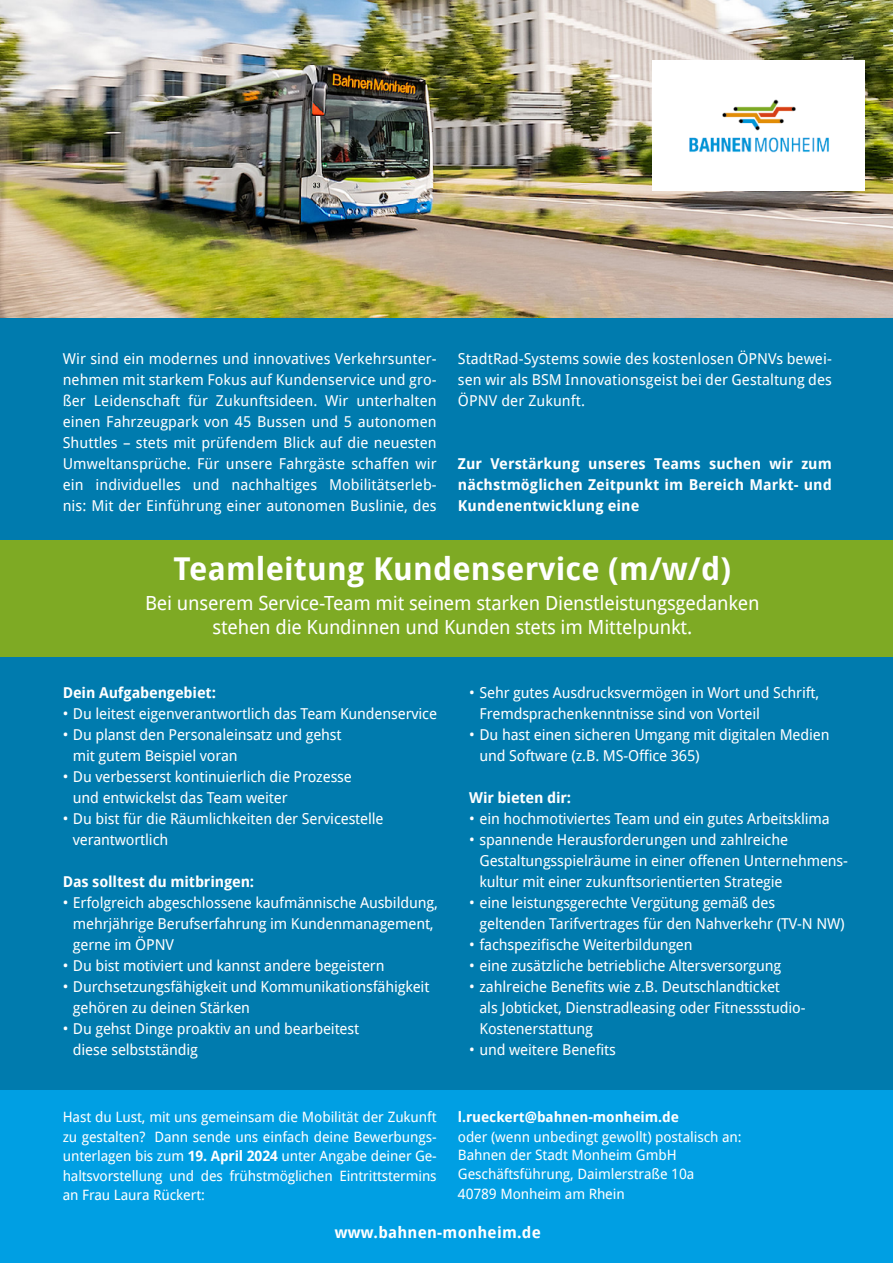
<style>
.page{position:relative;width:893px;height:1263px;background:#fff}
.page>*{position:absolute;margin:0;border:0;box-sizing:border-box;transform-origin:0 0}
.t1{font:700 31.5px "Droid Sans";letter-spacing:.005em;color:#fff}
.t2{font:19.5px/24px "Droid Sans";letter-spacing:-.01em;color:#fff;text-align:center}
.t3{font:700 15.75px "Droid Sans";letter-spacing:.015em;color:#fff}
.t4{font:15px/21px "Droid Sans";letter-spacing:-.01em;color:#fff}
.t5{font:700 15px/21px "Droid Sans";letter-spacing:-.01em;color:#fff;text-align:justify}
.t6{font:14.25px/19.5px "Droid Sans";letter-spacing:-.005em;color:#fff}
.t7{font:700 14.25px "Droid Sans";letter-spacing:-.005em;color:#fff}
.s1{font-weight:700}
</style>
<div class="page">
<img style="left:0;top:0;width:893px;height:319px">
<div style="left:0;top:319px;width:893px;height:944px;background:#007bae"></div>
<img style="left:652px;top:61px;width:213px;height:129px">
<div style="left:0;top:540px;width:893px;height:117px;background:#7eaa24"></div>
<div style="left:0;top:1091px;width:893px;height:172px;background:#009fe3"></div>
<p class="t4" style="left:63px;top:348px;width:375px;text-align:justify">Wir sind ein modernes und innovatives Verkehrsunter&shy;nehmen mit starkem Fokus auf Kundenservice und gro&shy;ßer Leidenschaft für Zukunftsideen. Wir unterhalten einen Fahrzeugpark von 45 Bussen und 5 autonomen Shuttles – stets mit prüfendem Blick auf die neuesten Umweltansprüche. Für unsere Fahrgäste schaffen wir ein individuelles und nachhaltiges Mobilitätserleb&shy;nis: Mit der Einführung einer autonomen Buslinie, des</p>
<p class="t4" style="left:458px;top:348px;width:375px;text-align:justify">StadtRad-Systems sowie des kostenlosen ÖPNVs bewei&shy;sen wir als BSM Innovationsgeist bei der Gestaltung des ÖPNV der Zukunft.</p>
<p class="t5" style="left:458px;top:453px;width:375px">Zur Verstärkung unseres Teams suchen wir zum nächstmöglichen Zeitpunkt im Bereich Markt- und Kundenentwicklung eine</p>
<h1 class="t1" style="left:174px;top:551px;width:559px">Teamleitung Kundenservice (m/w/d)</h1>
<h2 class="t2" style="left:145px;top:591px;width:616px">Bei unserem Service-Team mit seinem starken Dienstleistungsgedanken stehen die Kundinnen und Kunden stets im Mittelpunkt.</h2>
<p class="t5" style="left:63px;top:683px;width:155px">Dein Aufgabengebiet:</p>
<p class="t4" style="left:63px;top:704px;width:376px">• Du leitest eigenverantwortlich das Team Kundenservice</p>
<p class="t4" style="left:73px;top:725px;width:270px;text-indent:-10px">• Du planst den Personaleinsatz und gehst mit gutem Beispiel voran</p>
<p class="t4" style="left:73px;top:767px;width:280px;text-indent:-10px">• Du verbesserst kontinuierlich die Prozesse und entwickelst das Team weiter</p>
<p class="t4" style="left:73px;top:809px;width:312px;text-indent:-10px">• Du bist für die Räumlichkeiten der Servicestelle verantwortlich</p>
<p class="t5" style="left:63px;top:872px;width:193px">Das solltest du mitbringen:</p>
<p class="t4" style="left:73px;top:893px;width:366px;text-indent:-10px">• Erfolgreich abgeschlossene kaufmännische Ausbildung, mehrjährige Berufserfahrung im Kundenmanagement, gerne im ÖPNV</p>
<p class="t4" style="left:63px;top:956px;width:323px">• Du bist motiviert und kannst andere begeistern</p>
<p class="t4" style="left:73px;top:977px;width:358px;text-indent:-10px">• Durchsetzungsfähigkeit und Kommunikationsfähigkeit gehören zu deinen Stärken</p>
<p class="t4" style="left:73px;top:1019px;width:288px;text-indent:-10px">• Du gehst Dinge proaktiv an und bearbeitest diese selbstständig</p>
<p class="t4" style="left:479px;top:683px;width:341px;text-indent:-10px">• Sehr gutes Ausdrucksvermögen in Wort und Schrift,<br>Fremdsprachenkenntnisse sind von Vorteil</p>
<p class="t4" style="left:479px;top:725px;width:351px;text-indent:-10px">• Du hast einen sicheren Umgang mit digitalen Medien und Software (z.B. MS-Office 365)</p>
<p class="t5" style="left:469px;top:788px;width:103px">Wir bieten dir:</p>
<p class="t4" style="left:469px;top:809px;width:362px">• ein hochmotiviertes Team und ein gutes Arbeitsklima</p>
<p class="t4" style="left:479px;top:830px;width:370px;text-indent:-10px">• spannende Herausforderungen und zahlreiche<br>Gestaltungsspielräume in einer offenen Unternehmens&shy;kultur mit einer zukunftsorientierten Strategie</p>
<p class="t4" style="left:479px;top:893px;width:367px;text-indent:-10px">• eine leistungsgerechte Vergütung gemäß des geltenden Tarifvertrages für den Nahverkehr (TV-N NW)</p>
<p class="t4" style="left:469px;top:935px;width:225px">• fachspezifische Weiterbildungen</p>
<p class="t4" style="left:469px;top:956px;width:314px">• eine zusätzliche betriebliche Altersversorgung</p>
<p class="t4" style="left:479px;top:977px;width:328px;text-indent:-10px">• zahlreiche Benefits wie z.B. Deutschlandticket<br>als Jobticket, Dienstradleasing oder Fitnessstudio-<br>Kostenerstattung</p>
<p class="t4" style="left:469px;top:1040px;width:148px">• und weitere Benefits</p>
<p class="t6" style="left:63px;top:1107px;width:375px;text-align:justify">Hast du Lust, mit uns gemeinsam die Mobilität der Zukunft zu gestalten? Dann sende uns einfach deine Bewerbungs&shy;unterlagen bis zum <span class="s1">19. April 2024</span> unter Angabe deiner Ge&shy;haltsvorstellung und des frühstmöglichen Eintrittstermins an Frau Laura Rückert:</p>
<p class="t7" style="left:458px;top:1109px;width:223px">l.rueckert@bahnen-monheim.de</p>
<p class="t6" style="left:458px;top:1128px;width:285px;line-height:18px">oder (wenn unbedingt gewollt) postalisch an:<br>Bahnen der Stadt Monheim GmbH</p>
<p class="t6" style="left:458px;top:1164px;width:238px">Geschäftsführung, Daimlerstraße 10a<br>40789 Monheim am Rhein</p>
<p class="t3" style="left:335px;top:1224px;width:208px">www.bahnen-monheim.de</p>
</div>
